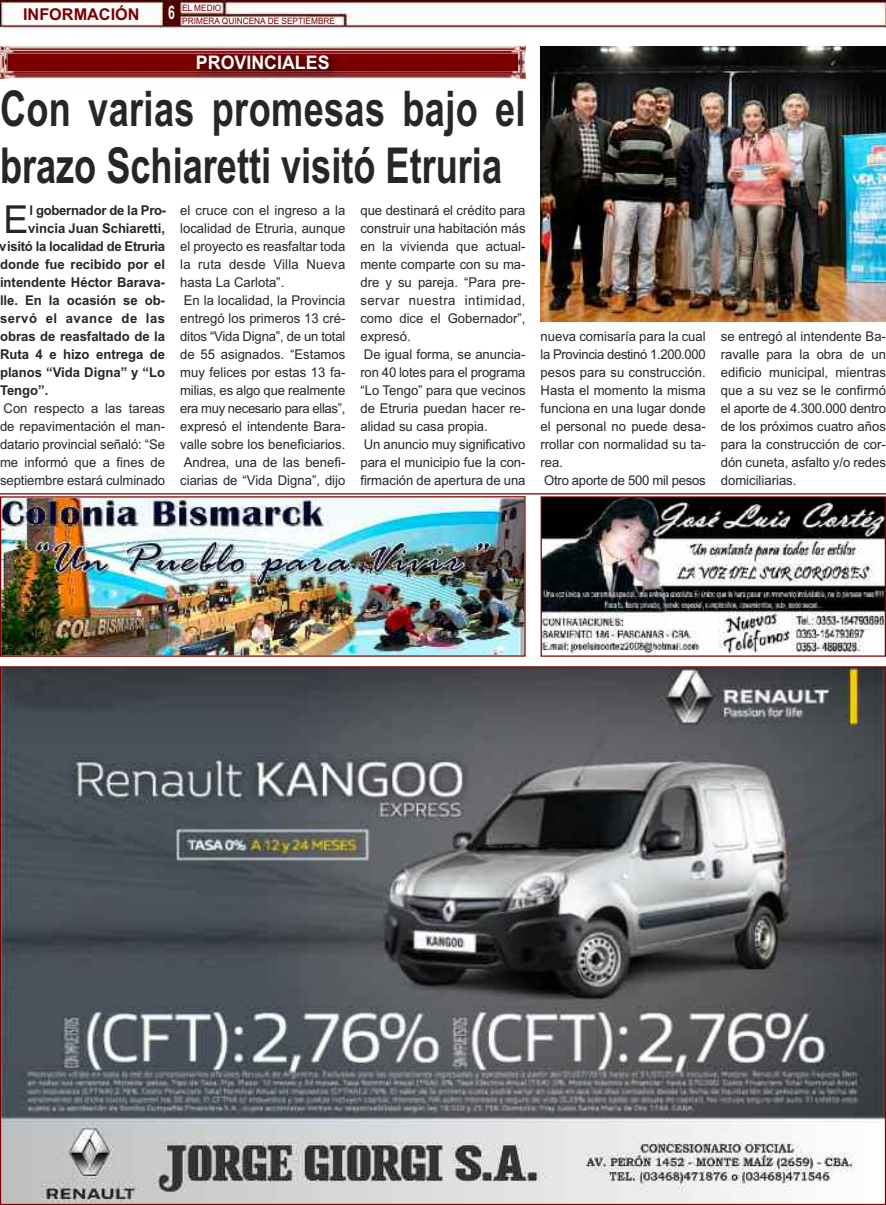
<style>
.page{position:relative;width:886px;height:1205px;background:#fff}
.page>*{position:absolute;margin:0;border:0;box-sizing:border-box;transform-origin:0 0}
.t1{font:700 49.5px/57px "Arial";color:#272627;scale:.73 1}
.t2{font:38.62px "Arial";color:#272627}
.t3{font:700 18.75px "Arial";color:#fff;scale:.95 1}
.t4{font:700 18.75px "Arial";color:#fff;scale:.65 1}
.t5{font:700 16.25px "Arial";color:#7a0000}
.t6{font:13.5px/18px "Arial";color:#272627}
.t7{font:700 13.5px "Arial";color:#272627}
.t8{font:700 13.5px "Arial";letter-spacing:-.02em;color:#272627}
.t9{font:700 13.5px "Arial";letter-spacing:.04em;color:#272627}
.t10{font:8.75px/12.9px "Arial";color:#7a0000;scale:.95 1}
</style>
<div class="page">
<img style="left:0;top:0;width:886px;height:27px">
<img style="left:0;top:46px;width:525px;height:33px">
<img style="left:542px;top:498px;width:342px;height:157px">
<div style="left:540px;top:496px;width:346px;height:161px;border:1px solid #7a0000"></div>
<img style="left:2px;top:498px;width:522px;height:157px">
<div style="left:0;top:496px;width:526px;height:161px;border:1px solid #7a0000"></div>
<img style="left:2px;top:668px;width:882px;height:535px">
<hr style="left:0;top:493px;width:886px;height:1px;background:#7a0000">
<img style="left:540px;top:46px;width:346px;height:275px">
<p class="t5" style="left:23px;top:5px;width:118px">iNFoRMACióN</p>
<p class="t10" style="left:182px;top:1px;width:163px">EL MEDIO<br>PRIMERA QUINCENA DE SEPTIEMBRE</p>
<h3 class="t4" style="left:168px;top:1px;width:12px">6</h3>
<h3 class="t3" style="left:196px;top:51px;width:142px">pRoViNCiALES</h3>
<h1 class="t1" style="left:0;top:81px;width:721px">Con varias promesas bajo el brazo Schiaretti visitó Etruria</h1>
<h2 class="t2" style="left:4px;top:197px;width:26px">E</h2>
<p class="t8" style="left:30px;top:202px;width:138px">l gobernador de la pro-</p>
<p class="t7" style="left:28px;top:220px;width:138px">vincia Juan Schiaretti,</p>
<p class="t8" style="left:0;top:238px;width:167px">visitó la localidad de Etruria</p>
<p class="t7" style="left:0;top:256px;width:167px">donde fue recibido por el</p>
<p class="t7" style="left:0;top:274px;width:167px">intendente Héctor Barava-</p>
<p class="t7" style="left:0;top:292px;width:167px">lle. En la ocasión se ob-</p>
<p class="t9" style="left:0;top:310px;width:167px">servó el avance de las</p>
<p class="t7" style="left:0;top:328px;width:167px">obras de reasfaltado de la</p>
<p class="t7" style="left:0;top:346px;width:167px">Ruta 4 e hizo entrega de</p>
<p class="t7" style="left:0;top:364px;width:167px">planos “Vida Digna” y “Lo</p>
<p class="t7" style="left:0;top:382px;width:50px">Tengo”.</p>
<p class="t6" style="left:0;top:399px;width:167px;text-align:justify">Con respecto a las tareas de repavimentación el man&shy;datario provincial señaló: “Se me informó que a fines de septiembre estará culminado</p>
<p class="t6" style="left:180px;top:201px;width:167px">el cruce con el ingreso a la localidad de Etruria, aunque el proyecto es reasfaltar toda la ruta desde Villa Nueva hasta La Carlota”.<br>En la localidad, la Provincia entregó los primeros 13 cré&shy;ditos “Vida Digna”, de un total de 55 asignados. “Estamos muy felices por estas 13 fa&shy;milias, es algo que realmente era muy necesario para ellas”, expresó el intendente Bara&shy;valle sobre los beneficiarios.<br>Andrea, una de las benefi&shy;ciarias de “Vida Digna”, dijo</p>
<p class="t6" style="left:360px;top:201px;width:167px">que destinará el crédito para construir una habitación más en la vivienda que actual&shy;mente comparte con su ma&shy;dre y su pareja. “Para pre&shy;servar nuestra intimidad, como dice el Gobernador”, expresó.<br>De igual forma, se anuncia&shy;ron 40 lotes para el programa “Lo Tengo” para que vecinos de Etruria puedan hacer re&shy;alidad su casa propia.<br>Un anuncio muy significativo para el municipio fue la con&shy;firmación de apertura de una</p>
<p class="t6" style="left:540px;top:327px;width:167px">nueva comisaría para la cual la Provincia destinó 1.200.000 pesos para su construcción.<br>Hasta el momento la misma funciona en una lugar donde el personal no puede desa&shy;rrollar con normalidad su ta&shy;rea.<br>Otro aporte de 500 mil pesos</p>
<p class="t6" style="left:721px;top:327px;width:167px;text-align:justify">se entregó al intendente Ba&shy;ravalle para la obra de un edificio municipal, mientras que a su vez se le confirmó el aporte de 4.300.000 dentro de los próximos cuatro años para la construcción de cor&shy;dón cuneta, asfalto y/o redes domiciliarias.</p>
</div>
